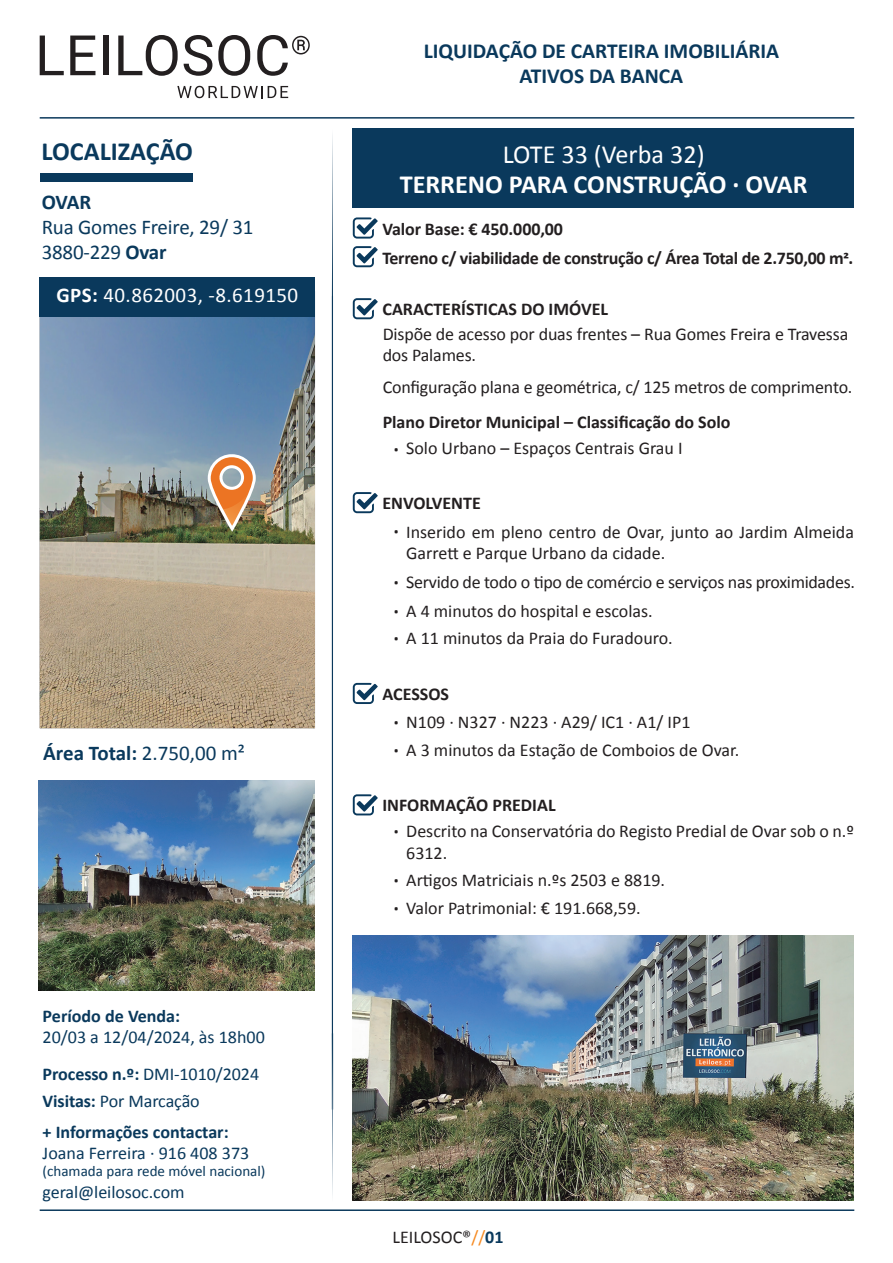
<style>
.page{position:relative;width:893px;height:1263px;background:#fff}
.page>*{position:absolute;margin:0;border:0;box-sizing:border-box;transform-origin:0 0}
.t1{font:700 26.25px "Calibri";color:#fff}
.t2{font:26.25px "Calibri";color:#fff}
.t3{font:700 26.25px "Calibri";color:#0a395c}
.t4{font:700 21.45px/25.8px "Calibri";color:#0a395c;text-align:center}
.t5{font:21px/25.2px "Calibri";letter-spacing:-.01em;color:#0a395c}
.t6{font:700 21px "Calibri";letter-spacing:-.005em;color:#0a395c}
.t7{font:21px "Calibri";letter-spacing:.02em;color:#fff}
.t8{font:700 21px "Calibri";color:#231f20}
.t9{font:18px/21.6px "Calibri";color:#231f20}
.t10{font:700 18px "Calibri";color:#231f20}
.t11{font:18px/27px "Calibri";letter-spacing:-.005em;color:#0a395c}
.t12{font:18px "Calibri";letter-spacing:-.02em;color:#231f20}
.t13{font:700 18px "Calibri";color:#0a395c}
.t14{font:15px "Calibri";color:#0a395c}
.s1{font-weight:700}
.s2{font-weight:400}
.s3{font-weight:700;font-size:21px}
.s4{color:#f68a21}
.s5{font-weight:700;color:#0a395c}
</style>
<div class="page">
<div style="left:353px;top:128px;width:501px;height:80px;background:#0a395c"></div>
<hr style="left:40px;top:117px;width:814px;height:2px;background:#0a395c">
<hr style="left:40px;top:1209px;width:814px;height:2px;background:#0a395c">
<svg style="left:332px;top:135px;width:1px;height:1061px"></svg>
<svg style="left:40px;top:36px;width:24px;height:39px"></svg>
<svg style="left:70px;top:36px;width:25px;height:39px"></svg>
<div style="left:103px;top:36px;width:5px;height:39px;background:#231f20"></div>
<svg style="left:118px;top:35px;width:60px;height:41px"></svg>
<svg style="left:184px;top:35px;width:28px;height:41px"></svg>
<svg style="left:218px;top:35px;width:32px;height:41px"></svg>
<svg style="left:257px;top:35px;width:53px;height:41px"></svg>
<svg style="left:177px;top:86px;width:111px;height:12px"></svg>
<img style="left:353px;top:935px;width:501px;height:266px">
<svg style="left:353px;top:217px;width:25px;height:22px"></svg>
<svg style="left:353px;top:298px;width:25px;height:21px"></svg>
<svg style="left:353px;top:492px;width:25px;height:21px"></svg>
<svg style="left:353px;top:246px;width:25px;height:21px"></svg>
<svg style="left:353px;top:683px;width:25px;height:21px"></svg>
<svg style="left:353px;top:794px;width:25px;height:21px"></svg>
<div style="left:40px;top:173px;width:152px;height:8px;background:#0a395c"></div>
<img style="left:40px;top:316px;width:275px;height:412px">
<div style="left:40px;top:277px;width:275px;height:39px;background:#0a395c"></div>
<img style="left:206px;top:453px;width:48px;height:79px">
<img style="left:39px;top:780px;width:275px;height:210px">
<h1 class="t3" style="left:42px;top:132px;width:153px">LOCALIZAÇÃO</h1>
<p class="t6" style="left:42px;top:187px;width:51px">OVAR</p>
<p class="t5" style="left:42px;top:214px;width:213px">Rua Gomes Freire, 29/ 31<br>3880-229 <span class="s1">Ovar</span></p>
<p class="t7" style="left:56px;top:281px;width:243px"><span class="s1">GPS:</span> 40.862003, -8.619150</p>
<p class="t6" style="left:43px;top:738px;width:203px">Área Total: <span class="s2">2.750,00 m²</span></p>
<p class="t13" style="left:43px;top:1003px;width:139px">Período de Venda:</p>
<p class="t11" style="left:43px;top:1023px;width:224px">20/03 a 12/04/2024, às 18h00</p>
<p class="t11" style="left:43px;top:1060px;width:218px"><span class="s1">Processo n.º:</span> DMI-1010/2024<br><span class="s1">Visitas:</span> Por Marcação</p>
<p class="t13" style="left:43px;top:1119px;width:188px">+ Informações contactar:</p>
<p class="t11" style="left:43px;top:1139px;width:208px">Joana Ferreira · 916 408 373</p>
<p class="t14" style="left:43px;top:1161px;width:224px">(chamada para rede móvel nacional)</p>
<p class="t11" style="left:43px;top:1177px;width:143px">geral@leilosoc.com</p>
<p class="t4" style="left:424px;top:37px;width:357px">LIQUIDAÇÃO DE CARTEIRA IMOBILIÁRIA<br>ATIVOS DA BANCA</p>
<h1 class="t2" style="left:503px;top:138px;width:203px">LOTE 33 (Verba 32)</h1>
<h1 class="t1" style="left:400px;top:165px;width:409px">TERRENO PARA CONSTRUÇÃO · OVAR</h1>
<p class="t10" style="left:382px;top:216px;width:182px">Valor Base: € 450.000,00</p>
<p class="t10" style="left:382px;top:245px;width:472px">Terreno c/ viabilidade de construção c/ Área Total de 2.750,00 m2.</p>
<p class="t10" style="left:382px;top:296px;width:227px">CARACTERÍSTICAS DO IMÓVEL</p>
<p class="t9" style="left:383px;top:322px;width:467px">Dispõe de acesso por duas frentes – Rua Gomes Freira e Travessa dos Palames.</p>
<p class="t9" style="left:383px;top:375px;width:471px">Configuração plana e geométrica, c/ 125 metros de comprimento.</p>
<p class="t10" style="left:383px;top:410px;width:349px">Plano Diretor Municipal – Classificação do Solo</p>
<p class="t8" style="left:393px;top:434px;width:7px">·</p>
<p class="t9" style="left:406px;top:437px;width:278px">Solo Urbano – Espaços Centrais Grau I</p>
<p class="t10" style="left:382px;top:490px;width:100px">ENVOLVENTE</p>
<p class="t8" style="left:393px;top:517px;width:7px">·</p>
<p class="t9" style="left:406px;top:520px;width:449px">Inserido em pleno centro de Ovar, junto ao Jardim Almeida<br>Garrett e Parque Urbano da cidade.</p>
<p class="t12" style="left:393px;top:571px;width:463px"><span class="s3">·</span> Servido de todo o tipo de comércio e serviços nas proximidades.</p>
<p class="t9" style="left:393px;top:596px;width:281px;line-height:26.8px"><span class="s3">·</span> A 4 minutos do hospital e escolas.<br><span class="s3">·</span> A 11 minutos da Praia do Furadouro.</p>
<p class="t10" style="left:382px;top:681px;width:68px">ACESSOS</p>
<p class="t8" style="left:393px;top:707px;width:7px">·</p>
<p class="t9" style="left:393px;top:739px;width:347px"><span class="s3">·</span> A 3 minutos da Estação de Comboios de Ovar.</p>
<p class="t9" style="left:406px;top:711px;width:286px">N109 · N327 · N223 · A29/ IC1 · A1/ IP1</p>
<p class="t10" style="left:382px;top:793px;width:175px">INFORMAÇÃO PREDIAL</p>
<p class="t8" style="left:393px;top:816px;width:7px">·</p>
<p class="t9" style="left:406px;top:819px;width:449px">Descrito na Conservatória do Registo Predial de Ovar sob o n.º<br>6312.</p>
<p class="t9" style="left:393px;top:865px;width:273px;line-height:27.9px"><span class="s3">·</span> Artigos Matriciais n.ºs 2503 e 8819. <span class="s3">·</span> Valor Patrimonial: € 191.668,59.</p>
<p class="t9" style="left:392px;top:1226px;width:113px">LEILOSOC®<span class="s4">//</span><span class="s5">01</span></p>
</div>
